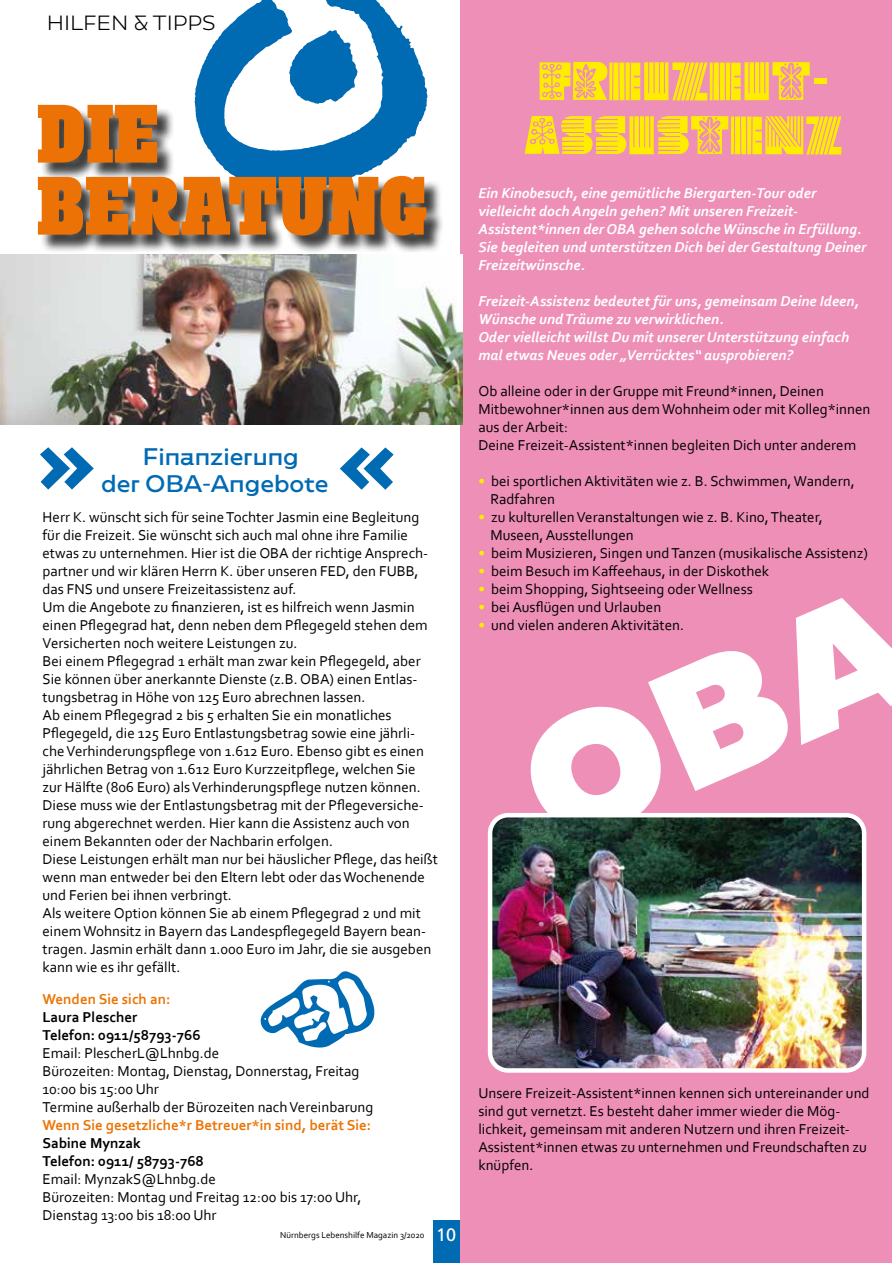
<style>
.page{position:relative;width:893px;height:1263px;background:#fff}
.page>*{position:absolute;margin:0;border:0;box-sizing:border-box;transform-origin:0 0}
.t1{font:82.5px/72px "Rita Ultra Bold DEMO";color:#ec7206}
.t2{font:900 72px "Caprina";color:#006ab3}
.t3{font:54px/54px "Bloom";color:#ffed00}
.t4{font:21px/27px "Caprina";color:#006ab3;text-align:center}
.t5{font:300 18px "Caprina";color:#000}
.t6{font:15px/18px "Corbel";color:#000}
.t7{font:italic 700 15px/18px "Corbel";color:#fff}
.t8{font:700 15px/18px "Corbel";color:#000}
.t9{font:700 15px "Corbel";color:#ec7404}
.t10{font:9px "Corbel";color:#000}
.s1{font-family:"Frutiger";font-size:18px;color:#fff}
.s2{color:#ffed00}
</style>
<div class="page">
<div style="left:433px;top:1220px;width:27px;height:43px;background:#006ab3"></div>
<svg style="left:260px;top:971px;width:115px;height:76px"></svg>
<svg style="left:195px;top:0;width:232px;height:107px"></svg>
<div style="left:40px;top:107px;width:405px;height:147px;background:#000;opacity:.75"></div>
<div style="left:460px;top:0;width:432px;height:1263px;background:#ee8fb7"></div>
<img style="left:0;top:254px;width:462px;height:170px">
<img style="left:493px;top:818px;width:368px;height:250px">
<div style="left:488px;top:813px;width:378px;height:260px;border:4px solid #fff;border-radius:18px"></div>
<svg style="left:512px;top:813px;width:355px;height:39px;background:#394f47"></svg>
<p class="t5" style="left:47px;top:10px;width:170px">HILFEN &amp; TIPPS</p>
<h1 class="t1" style="left:37px;top:102px;width:391px">DIE<br>BERATUNG</h1>
<h2 class="t2" style="left:37px;top:409px;width:60px">»</h2>
<h3 class="t4" style="left:101px;top:442px;width:229px">Finanzierung<br>der OBA-Angebote</h3>
<p class="t6" style="left:43px;top:508px;width:397px">Herr K. wünscht sich für seine Tochter Jasmin eine Begleitung für die Freizeit. Sie wünscht sich auch mal ohne ihre Familie etwas zu unternehmen. Hier ist die OBA der richtige Ansprech&shy;partner und wir klären Herrn K. über unseren FED, den FUBB, das FNS und unsere Freizeitassistenz auf.<br>Um die Angebote zu finanzieren, ist es hilfreich wenn Jasmin einen Pflegegrad hat, denn neben dem Pflegegeld stehen dem Versicherten noch weitere Leistungen zu.<br>Bei einem Pflegegrad 1 erhält man zwar kein Pflegegeld, aber Sie können über anerkannte Dienste (z.B. OBA) einen Entlas&shy;tungsbetrag in Höhe von 125 Euro abrechnen lassen.<br>Ab einem Pflegegrad 2 bis 5 erhalten Sie ein monatliches Pflegegeld, die 125 Euro Entlastungsbetrag sowie eine jährli&shy;che Verhinderungspflege von 1.612 Euro. Ebenso gibt es einen jährlichen Betrag von 1.612 Euro Kurzzeitpflege, welchen Sie zur Hälfte (806 Euro) als Verhinderungspflege nutzen können.<br>Diese muss wie der Entlastungsbetrag mit der Pflegeversiche&shy;rung abgerechnet werden. Hier kann die Assistenz auch von einem Bekannten oder der Nachbarin erfolgen.<br>Diese Leistungen erhält man nur bei häuslicher Pflege, das heißt wenn man entweder bei den Eltern lebt oder das Wochenende und Ferien bei ihnen verbringt.<br>Als weitere Option können Sie ab einem Pflegegrad 2 und mit einem Wohnsitz in Bayern das Landespflegegeld Bayern bean&shy;tragen. Jasmin erhält dann 1.000 Euro im Jahr, die sie ausgeben kann wie es ihr gefällt.</p>
<p class="t9" style="left:43px;top:990px;width:130px">Wenden Sie sich an:</p>
<p class="t8" style="left:43px;top:1008px;width:160px">Laura Plescher<br>Telefon: 0911/58793-766</p>
<p class="t6" style="left:43px;top:1044px;width:332px">Email: PlescherL@Lhnbg.de<br>Bürozeiten: Montag, Dienstag, Donnerstag, Freitag 10:00 bis 15:00 Uhr<br>Termine außerhalb der Bürozeiten nach Vereinbarung</p>
<p class="t9" style="left:43px;top:1116px;width:330px">Wenn Sie gesetzliche*r Betreuer*in sind, berät Sie:</p>
<p class="t8" style="left:43px;top:1134px;width:163px">Sabine Mynzak<br>Telefon: 0911/ 58793-768</p>
<p class="t6" style="left:43px;top:1170px;width:320px">Email: MynzakS@Lhnbg.de<br>Bürozeiten: Montag und Freitag 12:00 bis 17:00 Uhr,<br>Dienstag 13:00 bis 18:00 Uhr</p>
<p class="t10" style="left:280px;top:1229px;width:178px">Nürnbergs Lebenshilfe Magazin 3/2020 <span class="s1">10</span></p>
<h3 class="t3" style="left:524px;top:53px;width:320px">FREIZEIT-<br>ASSISTENZ</h3>
<p class="t7" style="left:478px;top:184px;width:390px">Ein Kinobesuch, eine gemütliche Biergarten-Tour oder vielleicht doch Angeln gehen? Mit unseren Freizeit-Assistent*innen der OBA gehen solche Wünsche in Erfüllung.<br>Sie begleiten und unterstützen Dich bei der Gestaltung Deiner Freizeitwünsche.</p>
<p class="t7" style="left:478px;top:292px;width:383px">Freizeit-Assistenz bedeutet für uns, gemeinsam Deine Ideen, Wünsche und Träume zu verwirklichen.<br>Oder vielleicht willst Du mit unserer Unterstützung einfach mal etwas Neues oder „Verrücktes“ ausprobieren?</p>
<p class="t6" style="left:478px;top:382px;width:394px">Ob alleine oder in der Gruppe mit Freund*innen, Deinen Mitbewohner*innen aus dem Wohnheim oder mit Kolleg*innen aus der Arbeit:<br>Deine Freizeit-Assistent*innen begleiten Dich unter anderem</p>
<p class="t6" style="left:490px;top:472px;width:366px;text-indent:-12px"><span class="s2">•</span> bei sportlichen Aktivitäten wie z. B. Schwimmen, Wandern,<br>Radfahren</p>
<p class="t6" style="left:490px;top:508px;width:334px;text-indent:-12px"><span class="s2">•</span> zu kulturellen Veranstaltungen wie z. B. Kino, Theater,<br>Museen, Ausstellungen</p>
<p class="t6" style="left:478px;top:544px;width:391px"><span class="s2">•</span> beim Musizieren, Singen und Tanzen (musikalische Assistenz)</p>
<p class="t6" style="left:478px;top:562px;width:292px"><span class="s2">•</span> beim Besuch im Kaffeehaus, in der Diskothek</p>
<p class="t6" style="left:478px;top:580px;width:276px"><span class="s2">•</span> beim Shopping, Sightseeing oder Wellness</p>
<p class="t6" style="left:478px;top:598px;width:184px"><span class="s2">•</span> bei Ausflügen und Urlauben</p>
<p class="t6" style="left:478px;top:616px;width:207px"><span class="s2">•</span> und vielen anderen Aktivitäten.</p>
<p class="t6" style="left:478px;top:1084px;width:393px">Unsere Freizeit-Assistent*innen kennen sich untereinander und sind gut vernetzt. Es besteht daher immer wieder die Mög&shy;lichkeit, gemeinsam mit anderen Nutzern und ihren Freizeit-Assistent*innen etwas zu unternehmen und Freundschaften zu knüpfen.</p>
</div>
